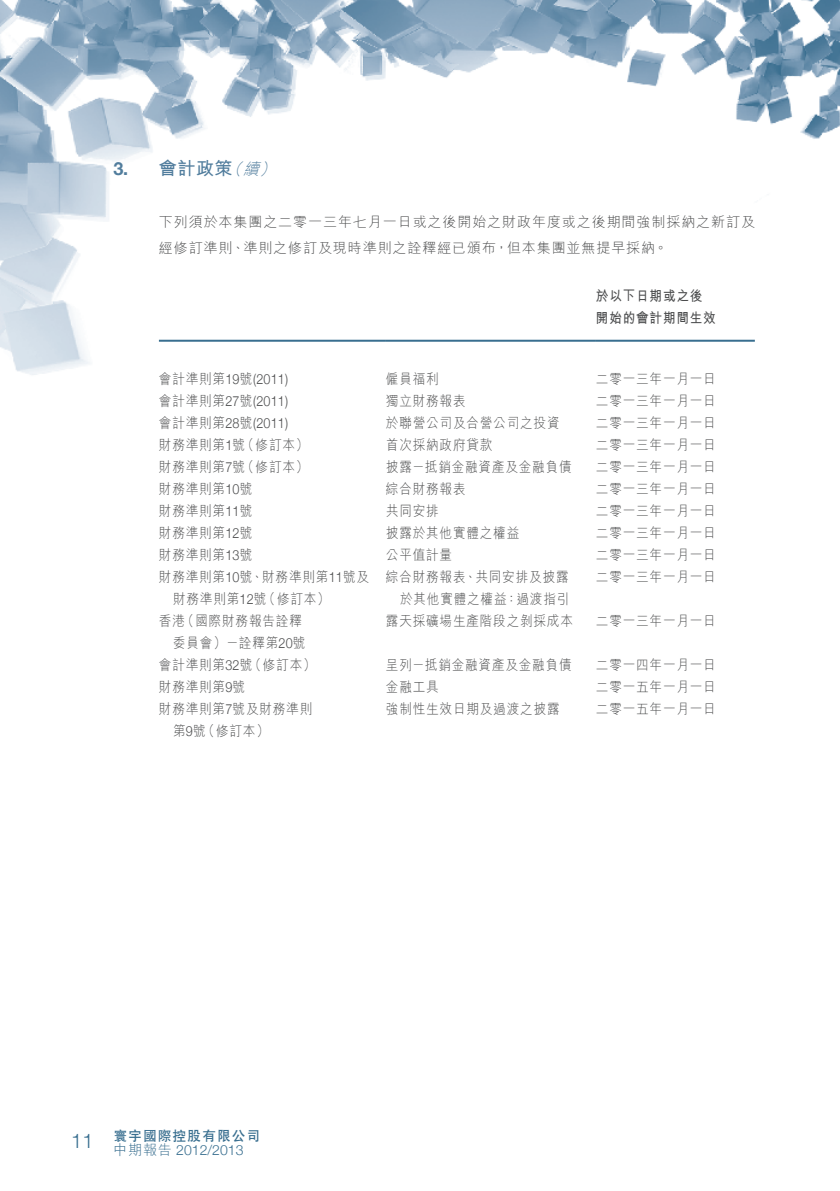
<style>
.page{position:relative;width:840px;height:1191px;background:#fff}
.page>*{position:absolute;margin:0;border:0;box-sizing:border-box;transform-origin:0 0}
.t1{font:300 20px "Helvetica Neue";color:#386e8f}
.Notes_HD1{font:700 18px "M Hei HK";color:#517d9d}
.Notes_HD1-2{font:700 18px "Helvetica Neue";color:#517d9d}
.Notes_HD1-3{font:italic 300 16px "M Hei HK";color:#517d9d}
.Notes{font:300 14px/22px "M Hei HK";letter-spacing:.065em;color:#4b4c4d;scale:.9 1}
.Notes-2{font:300 14px/26px "M Hei HK";letter-spacing:.065em;color:#4b4c4d}
.Notes-3{font:300 14px "Helvetica Neue";letter-spacing:.015em;color:#4b4c4d;scale:.9 1}
.Notes-4{font:700 14px "M Hei HK";letter-spacing:.065em;color:#4b4c4d;scale:.9 1}
.t2{font:300 14px "Helvetica Neue";letter-spacing:.005em;color:#386e8f}
.t3{font:700 14px "C Hei 2 HK";letter-spacing:.055em;color:#386e8f}
.s1{font-family:"M Hei HK"}
.s2{font-family:"Helvetica Neue"}
</style>
<div class="page">
<img style="left:0;top:0;width:839px;height:375px">
<hr style="left:159px;top:340px;width:227px;height:2px;background:#386e8f">
<hr style="left:386px;top:340px;width:209px;height:2px;background:#386e8f">
<hr style="left:595px;top:340px;width:159px;height:2px;background:#386e8f">
<p class="Notes_HD1-2" style="left:113px;top:157px;width:16px">3.</p>
<p class="Notes_HD1" style="left:159px;top:155px;width:75px">會計政策</p>
<p class="Notes_HD1-3" style="left:243px;top:161px;width:22px">續</p>
<p class="Notes_HD1-3" style="left:225px;top:161px;width:22px">（</p>
<p class="Notes_HD1-3" style="left:259px;top:161px;width:22px">(</p>
<p class="Notes-2" style="left:159px;top:208px;width:597px">下列須於本集團之二零一三年七月一日或之後開始之財政年度或之後期間強制採納之新訂及經修訂準則、準則之修訂及現時準則之詮釋經已頒布，但本集團並無提早採納。</p>
<p class="Notes-4" style="left:595px;top:285px;width:120px">於以下日期或之後</p>
<p class="Notes-4" style="left:595px;top:307px;width:135px">開始的會計期間生效</p>
<p class="Notes-3" style="left:159px;top:370px;width:145px"><span class="s1">會計準則第</span>19<span class="s1">號</span>(2011)</p>
<p class="Notes" style="left:386px;top:367px;width:60px">僱員福利</p>
<p class="Notes" style="left:595px;top:367px;width:135px">二零一三年一月一日</p>
<p class="Notes-3" style="left:159px;top:392px;width:145px"><span class="s1">會計準則第</span>27<span class="s1">號</span>(2011)</p>
<p class="Notes" style="left:386px;top:389px;width:90px">獨立財務報表</p>
<p class="Notes" style="left:595px;top:389px;width:135px">二零一三年一月一日</p>
<p class="Notes-3" style="left:159px;top:414px;width:145px"><span class="s1">會計準則第</span>28<span class="s1">號</span>(2011)</p>
<p class="Notes" style="left:386px;top:411px;width:194px">於聯營公司及合營公司之投資</p>
<p class="Notes" style="left:595px;top:411px;width:135px">二零一三年一月一日</p>
<p class="Notes" style="left:241px;top:433px;width:76px">（修訂本）</p>
<p class="Notes" style="left:159px;top:433px;width:97px">財務準則第號<span class="s2">1</span></p>
<p class="Notes" style="left:386px;top:433px;width:120px">首次採納政府貸款</p>
<p class="Notes" style="left:595px;top:433px;width:135px">二零一三年一月一日</p>
<p class="Notes" style="left:241px;top:455px;width:76px">（修訂本）</p>
<p class="Notes" style="left:159px;top:455px;width:97px">財務準則第號<span class="s2">7</span></p>
<p class="Notes" style="left:386px;top:455px;width:208px">披露－抵銷金融資產及金融負債</p>
<p class="Notes" style="left:595px;top:455px;width:135px">二零一三年一月一日</p>
<p class="Notes" style="left:159px;top:477px;width:105px">財務準則第<span class="s2">10</span>號</p>
<p class="Notes" style="left:386px;top:477px;width:90px">綜合財務報表</p>
<p class="Notes" style="left:595px;top:477px;width:135px">二零一三年一月一日</p>
<p class="Notes" style="left:159px;top:499px;width:105px">財務準則第<span class="s2">11</span>號</p>
<p class="Notes" style="left:386px;top:499px;width:60px">共同安排</p>
<p class="Notes" style="left:595px;top:499px;width:135px">二零一三年一月一日</p>
<p class="Notes" style="left:159px;top:521px;width:105px">財務準則第<span class="s2">12</span>號</p>
<p class="Notes" style="left:386px;top:521px;width:150px">披露於其他實體之權益</p>
<p class="Notes" style="left:595px;top:521px;width:135px">二零一三年一月一日</p>
<p class="Notes" style="left:159px;top:543px;width:105px">財務準則第<span class="s2">13</span>號</p>
<p class="Notes" style="left:263px;top:565px;width:119px;text-indent:-104px">財務準則第<span class="s2">10</span>號、財務準則第<span class="s2">11</span>號及（修訂本(</p>
<p class="Notes" style="left:173px;top:587px;width:105px">財務準則第<span class="s2">12</span>號</p>
<p class="Notes" style="left:386px;top:543px;width:75px">公平值計量</p>
<p class="Notes" style="left:595px;top:543px;width:135px">二零一三年一月一日</p>
<p class="Notes" style="left:386px;top:565px;width:205px;text-align:right">綜合財務報表、共同安排及披露於其他實體之權益：過渡指引</p>
<p class="Notes" style="left:595px;top:565px;width:135px">二零一三年一月一日</p>
<p class="Notes" style="left:181px;top:609px;width:135px">（國際財務報告詮釋</p>
<p class="Notes" style="left:386px;top:609px;width:209px">露天採礦場生產階段之剝採成本</p>
<p class="Notes" style="left:173px;top:609px;width:149px;text-indent:-14px">香港<br>委員會）－詮釋第<span class="s2">20</span>號</p>
<p class="Notes" style="left:595px;top:609px;width:135px">二零一三年一月一日</p>
<p class="Notes" style="left:249px;top:653px;width:76px">（修訂本）</p>
<p class="Notes" style="left:159px;top:653px;width:105px">會計準則第<span class="s2">32</span>號</p>
<p class="Notes" style="left:386px;top:653px;width:208px">呈列－抵銷金融資產及金融負債</p>
<p class="Notes" style="left:595px;top:653px;width:135px">二零一四年一月一日</p>
<p class="Notes" style="left:159px;top:675px;width:97px">財務準則第號<span class="s2">9</span></p>
<p class="Notes" style="left:159px;top:697px;width:172px;text-align:center">財務準則第<span class="s2">7</span>號及財務準則（修訂本(</p>
<p class="Notes" style="left:173px;top:719px;width:38px">第號<span class="s2">9</span></p>
<p class="Notes" style="left:386px;top:675px;width:60px">金融工具</p>
<p class="Notes" style="left:386px;top:697px;width:194px">強制性生效日期及過渡之披露</p>
<p class="Notes" style="left:595px;top:675px;width:135px">二零一五年一月一日</p>
<p class="Notes" style="left:595px;top:697px;width:135px">二零一五年一月一日</p>
<h1 class="t1" style="left:71px;top:1128px;width:24px">11</h1>
<p class="t3" style="left:113px;top:1129px;width:148px">寰宇國際控股有限公司</p>
<p class="t2" style="left:113px;top:1141px;width:131px"><span class="s1">中期報告</span> 2012/2013</p>
</div>
